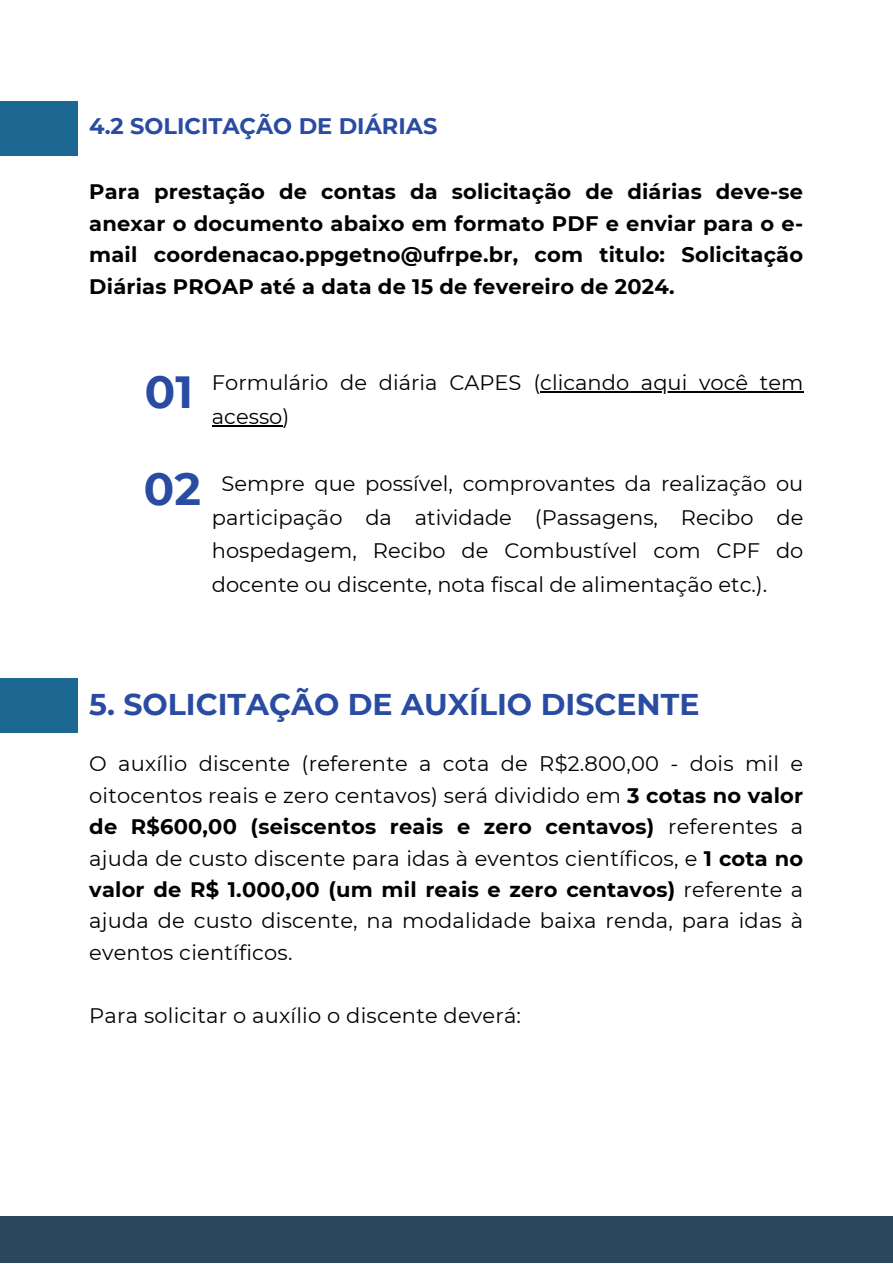
<style>
.page{position:relative;width:893px;height:1264px;background:#fff}
.page>*{position:absolute;margin:0;border:0;box-sizing:border-box;transform-origin:0 0}
.t1{font:700 45px "Montserrat";color:#294ba1}
.t2{font:700 30px "Montserrat";color:#294ba1}
.t3{font:700 22.5px "Montserrat";color:#294ba1}
.t4{font:21px/31.5px "Montserrat";color:#000001;text-align:justify}
.t5{font:700 21px/31.5px "Montserrat";letter-spacing:.01em;color:#000001;text-align:justify}
.s1{font-weight:700}
</style>
<div class="page">
<div style="left:0;top:1216px;width:892px;height:46px;background:#2b475e"></div>
<hr style="left:540px;top:391px;width:263px;height:1px;background:#000001">
<hr style="left:212px;top:425px;width:70px;height:1px;background:#000001">
<div style="left:0;top:101px;width:77px;height:54px;background:#1c6893"></div>
<div style="left:0;top:678px;width:77px;height:54px;background:#1c6893"></div>
<p class="t3" style="left:89px;top:113px;width:349px">4.2 SOLICITAÇÃO DE DIÁRIAS</p>
<p class="t5" style="left:89px;top:176px;width:715px">Para prestação de contas da solicitação de diárias deve-se anexar o documento abaixo em formato PDF e enviar para o e&shy;mail coordenacao.ppgetno@ufrpe.br, com titulo: Solicitação Diárias PROAP até a data de 15 de fevereiro de 2024.</p>
<p class="t1" style="left:145px;top:364px;width:50px">01</p>
<p class="t4" style="left:212px;top:366px;width:593px;line-height:33.8px">Formulário de diária CAPES (clicando aqui você tem acesso)</p>
<p class="t1" style="left:144px;top:461px;width:59px">02</p>
<p class="t4" style="left:212px;top:466px;width:593px;line-height:33.8px;text-indent:10px">Sempre que possível, comprovantes da realização ou participação da atividade (Passagens, Recibo de hospedagem, Recibo de Combustível com CPF do docente ou discente, nota fiscal de alimentação etc.).</p>
<p class="t2" style="left:89px;top:686px;width:611px">5. SOLICITAÇÃO DE AUXÍLIO DISCENTE</p>
<p class="t4" style="left:89px;top:747px;width:715px">O auxílio discente (referente a cota de R$2.800,00 - dois mil e oitocentos reais e zero centavos) será dividido em <span class="s1">3 cotas no valor de R$600,00 (seiscentos reais e zero centavos)</span> referentes a ajuda de custo discente para idas à eventos científicos, e <span class="s1">1 cota no valor de R$ 1.000,00 (um mil reais e zero centavos)</span> referente a ajuda de custo discente, na modalidade baixa renda, para idas à eventos científicos.</p>
<p class="t4" style="left:89px;top:999px;width:433px">Para solicitar o auxílio o discente deverá:</p>
</div>
